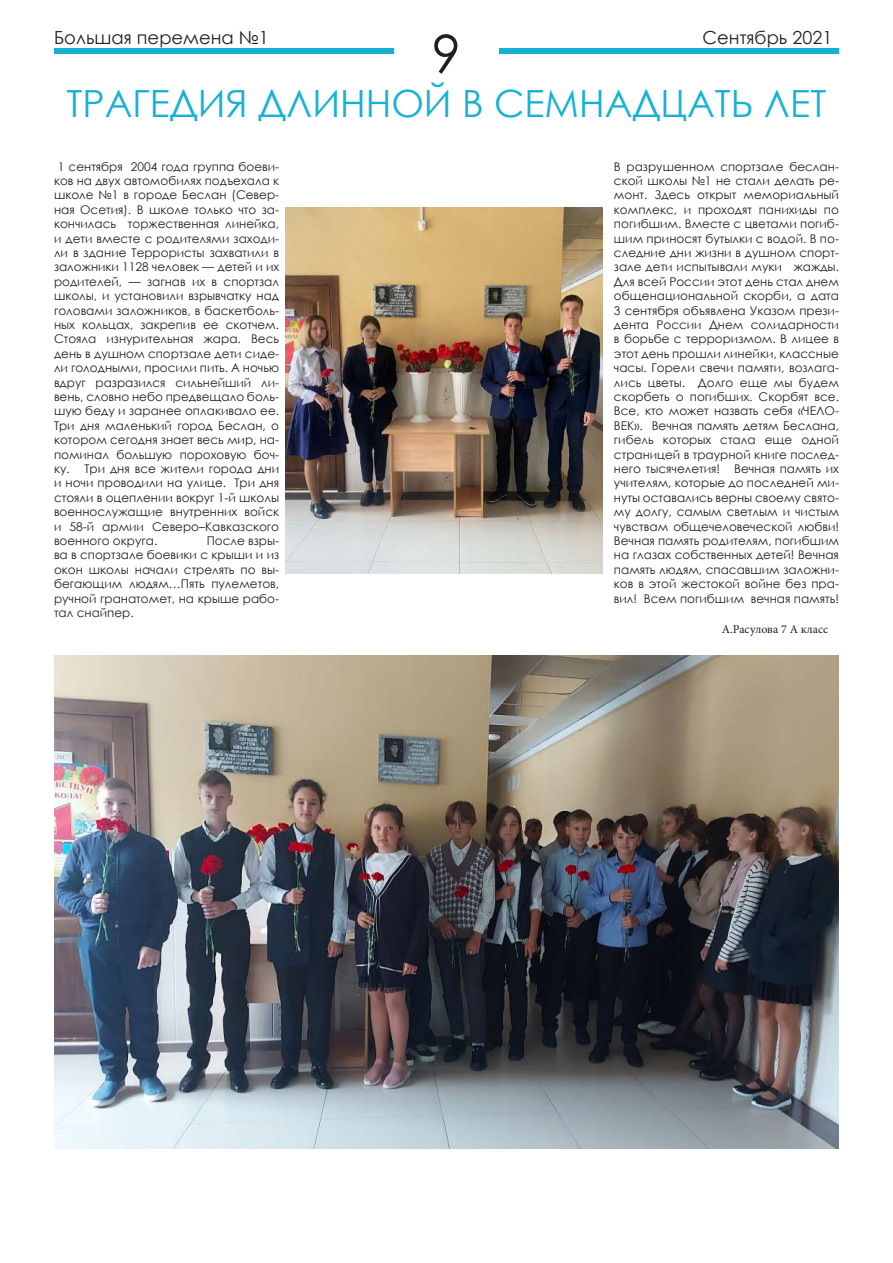
<style>
.page{position:relative;width:893px;height:1263px;background:#fff}
.page>*{position:absolute;margin:0;border:0;box-sizing:border-box;transform-origin:0 0}
.t1{font:52.5px "Century Gothic";color:#231f20}
.t2{font:37.5px "Century Gothic";color:#16b2d4}
.t3{font:18px "Century Gothic";color:#231f20}
.t4{font:12px/14.4px "Century Gothic";color:#231f20;text-align:justify}
.t5{font:12px "Minion Pro";color:#231f20}
</style>
<div class="page">
<img style="left:286px;top:208px;width:316px;height:365px">
<img style="left:54px;top:656px;width:785px;height:492px">
<div style="left:54px;top:48px;width:340px;height:6px;background:#16b2d4"></div>
<div style="left:499px;top:48px;width:340px;height:6px;background:#16b2d4"></div>
<h3 class="t3" style="left:54px;top:24px;width:216px">Большая перемена №1</h3>
<h3 class="t3" style="left:703px;top:24px;width:131px">Сентябрь 2021</h3>
<h1 class="t1" style="left:432px;top:17px;width:31px">9</h1>
<h2 class="t2" style="left:67px;top:78px;width:761px">ТРАГЕДИЯ ДЛИННОЙ В СЕМНАДЦАТЬ ЛЕТ</h2>
<p class="t4" style="left:54px;top:159px;width:227px;text-indent:4px">1 сентября 2004 года группа боеви&shy;ков на двух автомобилях подъехала к школе №1 в городе Беслан (Север&shy;ная Осетия). В школе только что за&shy;кончилась торжественная линейка, и дети вместе с родителями заходи&shy;ли в здание Террористы захватили в заложники 1128 человек — детей и их родителей, — загнав их в спортзал школы, и установили взрывчатку над головами заложников, в баскетболь&shy;ных кольцах, закрепив ее скотчем.<br>Стояла изнурительная жара. Весь день в душном спортзале дети сиде&shy;ли голодными, просили пить. А ночью вдруг разразился сильнейший ли&shy;вень, словно небо предвещало боль&shy;шую беду и заранее оплакивало ее.<br>Три дня маленький город Беслан, о котором сегодня знает весь мир, на&shy;поминал большую пороховую боч&shy;ку. Три дня все жители города дни и ночи проводили на улице. Три дня стояли в оцеплении вокруг 1-й школы военнослужащие внутренних войск и 58-й армии Северо–Кавказского военного округа.</p>
<p class="t4" style="left:54px;top:533px;width:227px;text-indent:153px">После взры&shy;ва в спортзале боевики с крыши и из окон школы начали стрелять по вы&shy;бегающим людям…Пять пулеметов, ручной гранатомет, на крыше рабо&shy;тал снайпер.</p>
<p class="t4" style="left:614px;top:159px;width:227px">В разрушенном спортзале беслан&shy;ской школы №1 не стали делать ре&shy;монт. Здесь открыт мемориальный комплекс, и проходят панихиды по погибшим. Вместе с цветами погиб&shy;шим приносят бутылки с водой. В по&shy;следние дни жизни в душном спорт&shy;зале дети испытывали муки жажды.<br>Для всей России этот день стал днем общенациональной скорби, а дата 3 сентября объявлена Указом прези&shy;дента России Днем солидарности в борьбе с терроризмом. В лицее в этот день прошли линейки, классные часы. Горели свечи памяти, возлага&shy;лись цветы. Долго еще мы будем скорбеть о погибших. Скорбят все.<br>Все, кто может назвать себя «ЧЕЛО-ВЕК». Вечная память детям Беслана, гибель которых стала еще одной страницей в траурной книге послед&shy;него тысячелетия! Вечная память их учителям, которые до последней ми&shy;нуты оставались верны своему свято&shy;му долгу, самым светлым и чистым чувствам общечеловеческой любви!<br>Вечная память родителям, погибшим на глазах собственных детей! Вечная память людям, спасавшим заложни&shy;ков в этой жестокой войне без пра&shy;вил! Всем погибшим вечная память!</p>
<p class="t5" style="left:722px;top:622px;width:108px">А.Расулова 7 А класс</p>
</div>
